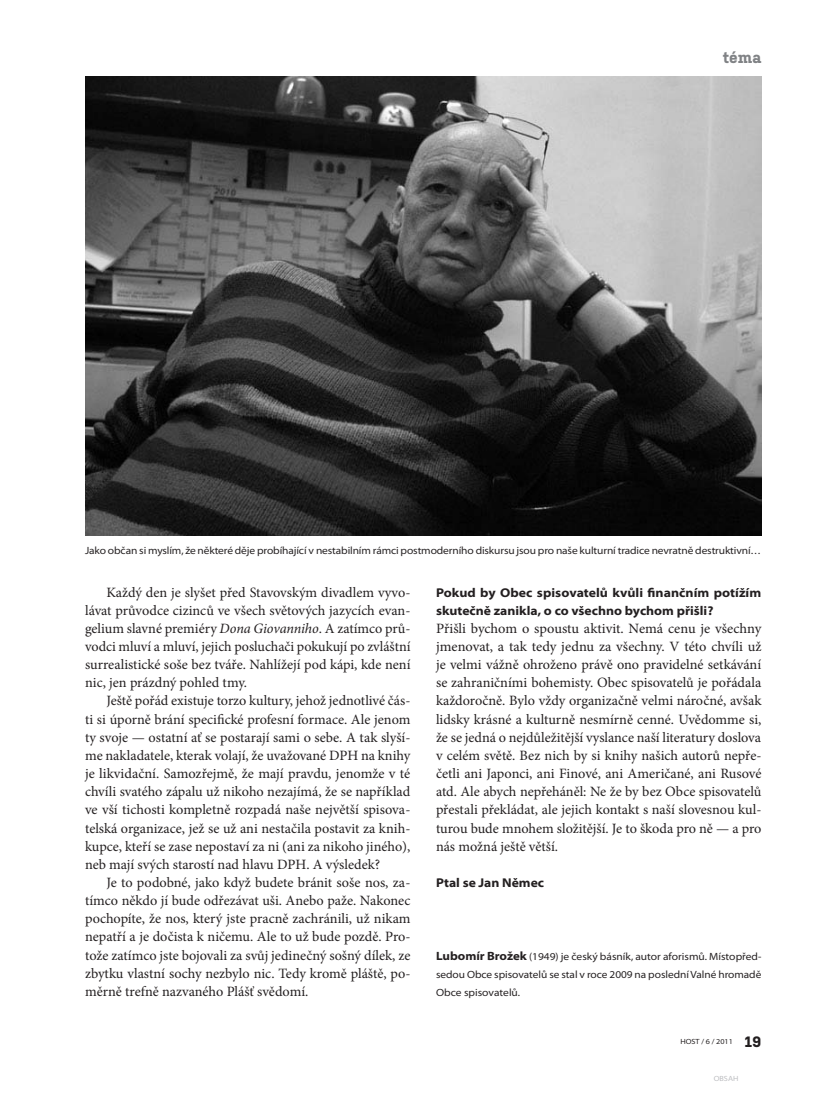
<style>
.page{position:relative;width:838px;height:1093px;background:#fff}
.page>*{position:absolute;margin:0;border:0;box-sizing:border-box;transform-origin:0 0}
.t1{font:700 15.75px "Kulturista";color:#808285}
._0_text{font:14.25px/18.1px "Minion Pro";color:#231f20;text-align:justify}
._0_text_prvni{font:14.25px/18.1px "Minion Pro";letter-spacing:-.005em;color:#231f20;text-align:justify}
._0_otazka{font:700 semi-expanded 12.75px/18.1px "Myriad Pro";color:#231f20}
._2_sloupek_text{font:semi-expanded 10.5px/18.1px "Myriad Pro";color:#231f20;text-align:justify}
._4_popiska{font:semi-expanded 10.5px "Myriad Pro";letter-spacing:-.01em;color:#231f20}
.t2{font:semi-expanded 7.5px "Myriad Pro";color:#231f20}
.t3{font:semi-expanded 7.5px "Myriad Pro";color:#bcbdc0}
.s1{font-style:italic}
.s2{font-weight:700;font-size:12px}
.s3{font-family:"Kulturista";font-weight:700;font-stretch:normal;font-size:15px}
</style>
<div class="page">
<img style="left:85px;top:77px;width:676px;height:458px">
<p class="t1" style="left:723px;top:46px;width:40px">téma</p>
<p class="_4_popiska" style="left:85px;top:545px;width:677px">Jako občan si myslím, že některé děje probíhající v nestabilním rámci postmoderního diskursu jsou pro naše kulturní tradice nevratně destruktivní…</p>
<p class="_0_text" style="left:85px;top:583px;width:327px;text-indent:21px">Každý den je slyšet před Stavovským divadlem vyvo&shy;lávat průvodce cizinců ve všech světových jazycích evan&shy;gelium slavné premiéry <span class="s1">Dona Giovanniho</span>. A zatímco prů&shy;vodci mluví a mluví, jejich posluchači pokukují po zvláštní surrealistické soše bez tváře. Nahlížejí pod kápi, kde není nic, jen prázdný pohled tmy.</p>
<p class="_0_text" style="left:85px;top:692px;width:327px;text-align:left;text-indent:21px">Ještě pořád existuje torzo kultury, jehož jednotlivé čás&shy;ti si úporně brání specifické profesní formace. Ale jenom ty svoje — ostatní ať se postarají sami o sebe. A tak slyší&shy;me nakladatele, kterak volají, že uvažované DPH na knihy je likvidační. Samozřejmě, že mají pravdu, jenomže v té chvíli svatého zápalu už nikoho nezajímá, že se například ve vší tichosti kompletně rozpadá naše největší spisova&shy;telská organizace, jež se už ani nestačila postavit za knih&shy;kupce, kteří se zase nepostaví za ni (ani za nikoho jiného), neb mají svých starostí nad hlavu DPH. A výsledek?</p>
<p class="_0_text" style="left:85px;top:873px;width:327px;text-indent:21px">Je to podobné, jako když budete bránit soše nos, za&shy;tímco někdo jí bude odřezávat uši. Anebo paže. Nakonec pochopíte, že nos, který jste pracně zachránili, už nikam nepatří a je dočista k ničemu. Ale to už bude pozdě. Pro&shy;tože zatímco jste bojovali za svůj jedinečný sošný dílek, ze zbytku vlastní sochy nezbylo nic. Tedy kromě pláště, po&shy;měrně trefně nazvaného Plášť svědomí.</p>
<p class="_0_otazka" style="left:436px;top:583px;width:327px">Pokud by Obec spisovatelů kvůli finančním potížím skutečně zanikla, o co všechno bychom přišli?</p>
<p class="_0_text_prvni" style="left:436px;top:619px;width:327px">Přišli bychom o spoustu aktivit. Nemá cenu je všechny jmenovat, a tak tedy jednu za všechny. V této chvíli už je velmi vážně ohroženo právě ono pravidelné setkávání se zahraničními bohemisty. Obec spisovatelů je pořádala každoročně. Bylo vždy organizačně velmi náročné, avšak lidsky krásné a kulturně nesmírně cenné. Uvědomme si, že se jedná o nejdůležitější vyslance naší literatury doslova v celém světě. Bez nich by si knihy našich autorů nepře&shy;četli ani Japonci, ani Finové, ani Američané, ani Rusové atd. Ale abych nepřeháněl: Ne že by bez Obce spisovatelů přestali překládat, ale jejich kontakt s naší slovesnou kul&shy;turou bude mnohem složitější. Je to škoda pro ně — a pro nás možná ještě větší.</p>
<p class="_0_otazka" style="left:436px;top:874px;width:110px">Ptal se Jan Němec</p>
<p class="_2_sloupek_text" style="left:436px;top:947px;width:327px"><span class="s2">Lubomír Brožek</span> (1949) je český básník, autor aforismů. Místopřed&shy;sedou Obce spisovatelů se stal v roce 2009 na poslední Valné hromadě Obce spisovatelů.</p>
<p class="t2" style="left:680px;top:1038px;width:83px">HOST / 6 / 2011 <span class="s3">19</span></p>
<p class="t3" style="left:714px;top:1074px;width:26px">OBSAH</p>
</div>
